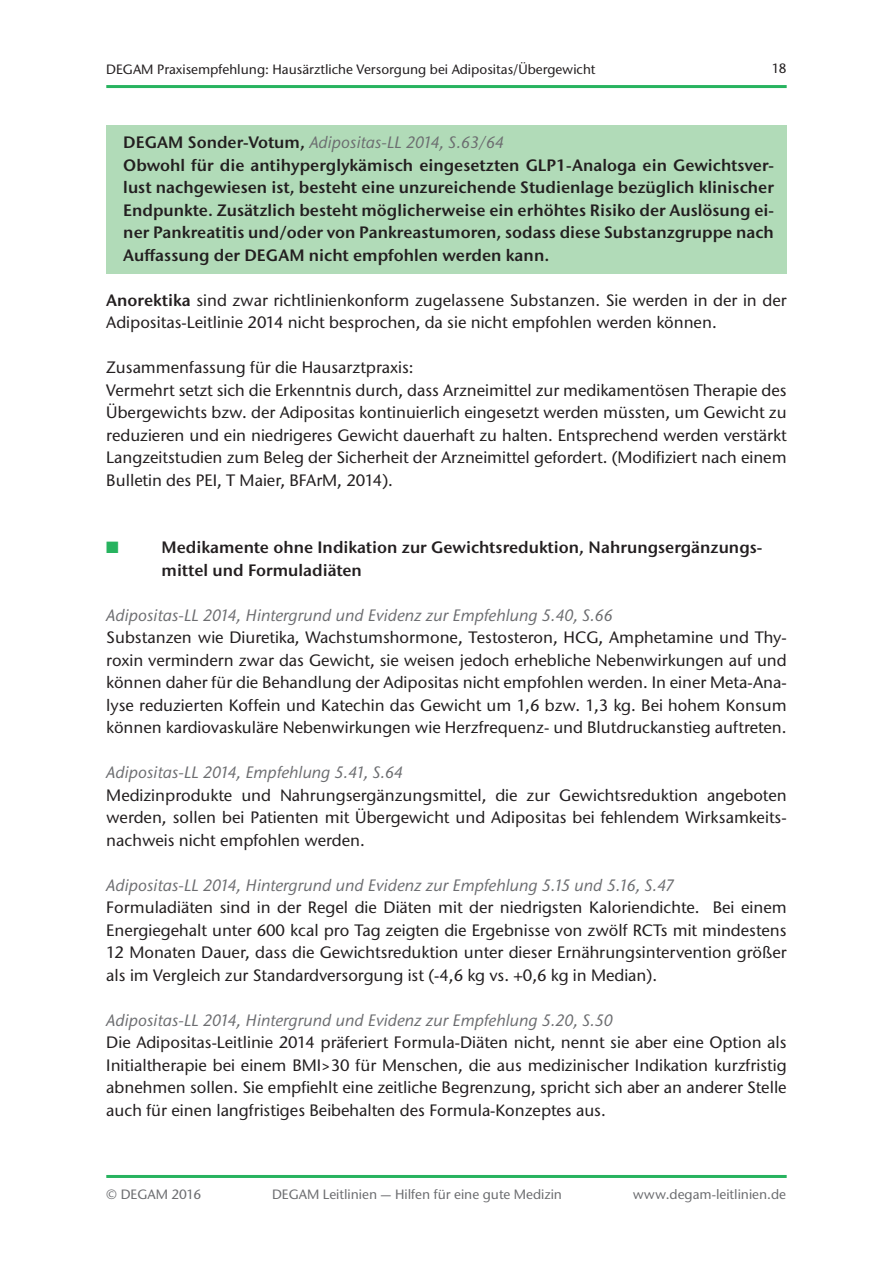
<style>
.page{position:relative;width:893px;height:1263px;background:#fff}
.page>*{position:absolute;margin:0;border:0;box-sizing:border-box;transform-origin:0 0}
.t1{font:500 16.5px/22.5px "Stone Sans ITC Std";color:#231f20;text-align:justify}
.t2{font:600 16.5px/22.5px "Stone Sans ITC Pro";color:#231f20;text-align:justify}
.t3{font:italic 500 16.5px "Stone Sans ITC Std";color:#6c6d70}
.t4{font:16.5px "Zapf Dingbats ITC";color:#27b35f}
.t5{font:500 13.5px "Stone Sans ITC Std";color:#6c6d70}
.t6{font:500 13.5px "Stone Sans ITC Std";color:#231f20}
.s1{font-family:"Stone Sans ITC Pro";font-weight:600;font-style:normal;color:#231f20}
.s2{font-family:"Stone Sans ITC Pro";font-weight:600}
</style>
<div class="page">
<div style="left:106px;top:125px;width:681px;height:149px;background:#b1dbb8"></div>
<hr style="left:106px;top:85px;width:681px;height:3px;background:#27b35f">
<hr style="left:106px;top:1175px;width:681px;height:3px;background:#27b35f">
<p class="t6" style="left:106px;top:61px;width:491px">DEGAM Praxisempfehlung: Hausärztliche Versorgung bei Adipositas/Übergewicht</p>
<p class="t6" style="left:772px;top:60px;width:16px">18</p>
<p class="t3" style="left:123px;top:132px;width:382px"><span class="s1">DEGAM Sonder-Votum,</span> Adipositas-LL 2014, S.63/64</p>
<p class="t2" style="left:123px;top:154px;width:652px">Obwohl für die antihyperglykämisch eingesetzten GLP1-Analoga ein Gewichtsver&shy;lust nachgewiesen ist, besteht eine unzureichende Studienlage bezüglich klinischer Endpunkte. Zusätzlich besteht möglicherweise ein erhöhtes Risiko der Auslösung ei&shy;ner Pankreatitis und/oder von Pankreastumoren, sodass diese Substanzgruppe nach Auffassung der DEGAM nicht empfohlen werden kann.</p>
<p class="t1" style="left:106px;top:289px;width:682px"><span class="s2">Anorektika</span> sind zwar richtlinienkonform zugelassene Substanzen. Sie werden in der in der<br>Adipositas-Leitlinie 2014 nicht besprochen, da sie nicht empfohlen werden können.</p>
<p class="t1" style="left:106px;top:356px;width:682px;text-align:left">Zusammenfassung für die Hausarztpraxis:<br>Vermehrt setzt sich die Erkenntnis durch, dass Arzneimittel zur medikamentösen Therapie des Übergewichts bzw. der Adipositas kontinuierlich eingesetzt werden müssten, um Gewicht zu reduzieren und ein niedrigeres Gewicht dauerhaft zu halten. Entsprechend werden verstärkt Langzeitstudien zum Beleg der Sicherheit der Arzneimittel gefordert. (Modifiziert nach einem Bulletin des PEI, T Maier, BFArM, 2014).</p>
<p class="t4" style="left:106px;top:540px;width:14px">■</p>
<p class="t2" style="left:162px;top:536px;width:602px">Medikamente ohne Indikation zur Gewichtsreduktion, Nahrungsergänzungs&shy;mittel und Formuladiäten</p>
<p class="t3" style="left:106px;top:605px;width:508px">Adipositas-LL 2014, Hintergrund und Evidenz zur Empfehlung 5.40, S.66</p>
<p class="t1" style="left:106px;top:626px;width:682px">Substanzen wie Diuretika, Wachstumshormone, Testosteron, HCG, Amphetamine und Thy&shy;roxin vermindern zwar das Gewicht, sie weisen jedoch erhebliche Nebenwirkungen auf und können daher für die Behandlung der Adipositas nicht empfohlen werden. In einer Meta-Ana&shy;lyse reduzierten Koffein und Katechin das Gewicht um 1,6 bzw. 1,3 kg. Bei hohem Konsum können kardiovaskuläre Nebenwirkungen wie Herzfrequenz- und Blutdruckanstieg auftreten.</p>
<p class="t3" style="left:106px;top:763px;width:298px">Adipositas-LL 2014, Empfehlung 5.41, S.64</p>
<p class="t1" style="left:106px;top:784px;width:682px">Medizinprodukte und Nahrungsergänzungsmittel, die zur Gewichtsreduktion angeboten werden, sollen bei Patienten mit Übergewicht und Adipositas bei fehlendem Wirksamkeits&shy;nachweis nicht empfohlen werden.</p>
<p class="t3" style="left:106px;top:875px;width:569px">Adipositas-LL 2014, Hintergrund und Evidenz zur Empfehlung 5.15 und 5.16, S.47</p>
<p class="t1" style="left:106px;top:896px;width:682px">Formuladiäten sind in der Regel die Diäten mit der niedrigsten Kaloriendichte. Bei einem Energiegehalt unter 600 kcal pro Tag zeigten die Ergebnisse von zwölf RCTs mit mindestens 12 Monaten Dauer, dass die Gewichtsreduktion unter dieser Ernährungsintervention größer als im Vergleich zur Standardversorgung ist (-4,6 kg vs. +0,6 kg in Median).</p>
<p class="t3" style="left:106px;top:1010px;width:508px">Adipositas-LL 2014, Hintergrund und Evidenz zur Empfehlung 5.20, S.50</p>
<p class="t1" style="left:106px;top:1031px;width:682px">Die Adipositas-Leitlinie 2014 präferiert Formula-Diäten nicht, nennt sie aber eine Option als Initialtherapie bei einem BMI&gt;30 für Menschen, die aus medizinischer Indikation kurzfristig abnehmen sollen. Sie empfiehlt eine zeitliche Begrenzung, spricht sich aber an anderer Stelle auch für einen langfristiges Beibehalten des Formula-Konzeptes aus.</p>
<p class="t5" style="left:106px;top:1186px;width:96px">© DEGAM 2016</p>
<p class="t5" style="left:272px;top:1186px;width:292px">DEGAM Leitlinien — Hilfen für eine gute Medizin</p>
<p class="t5" style="left:633px;top:1186px;width:155px">www.degam-leitlinien.de</p>
</div>
